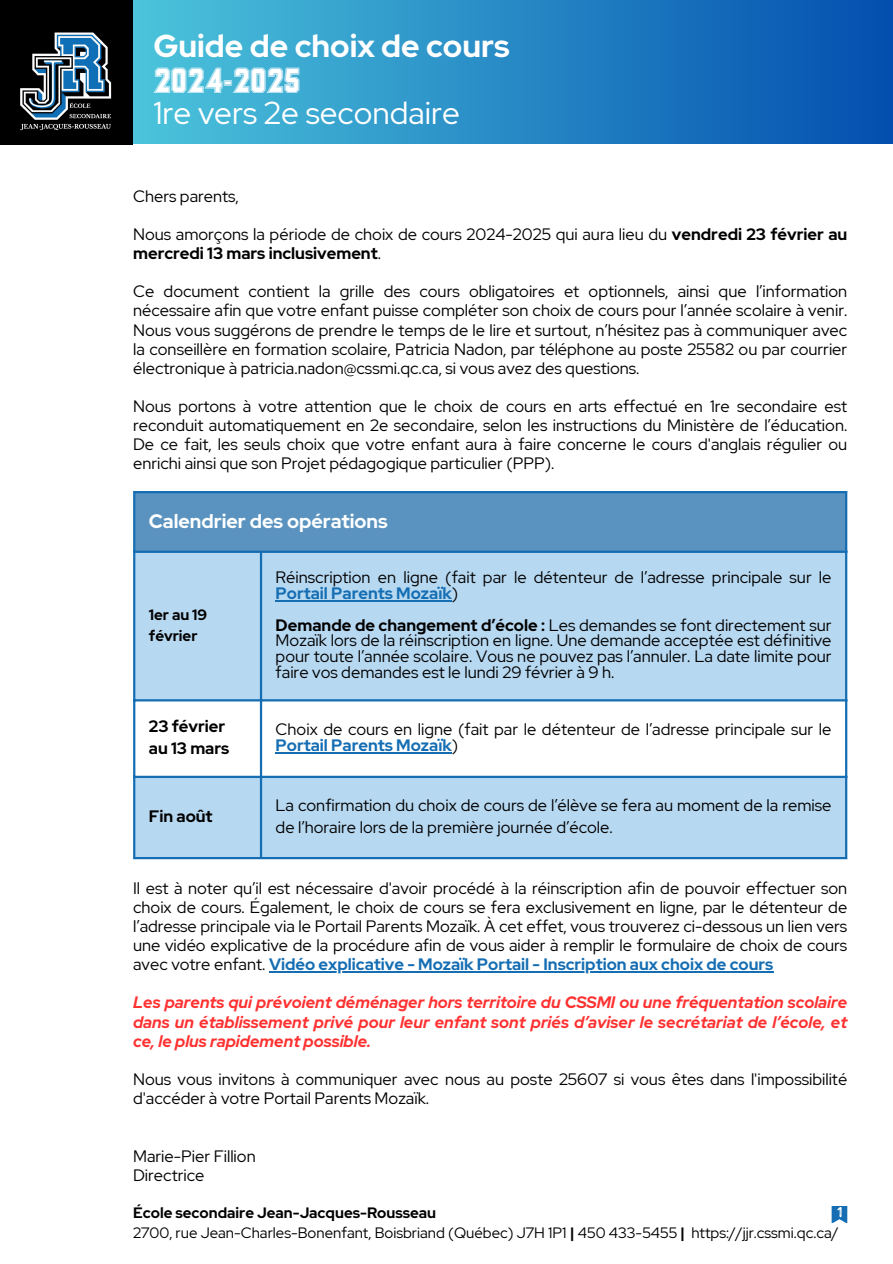
<style>
.page{position:relative;width:893px;height:1264px;background:#fff}
.page>*{position:absolute;margin:0;border:0;box-sizing:border-box;transform-origin:0 0}
.t1{font:36.15px "Wildcat College";color:#fff}
.t2{font:700 31.65px "Red Hat Display";color:#fff}
.t3{font:31.65px "Red Hat Display";color:#fff}
.t4{font:700 19.5px "Red Hat Display";color:#fff}
.t5{font:16.5px/19.2px "Red Hat Display";color:#000}
.t6{font:italic 700 16.5px/19.2px "Red Hat Display";color:#ff3131;text-align:justify}
.t7{font:700 16.5px/22.5px "Red Hat Display";color:#000}
.t8{font:15px "Red Hat Display";color:#000}
.t9{font:700 15px/20.2px "Red Hat Display";color:#000}
.s1{font-weight:700}
.s2{font-weight:700;color:#156eb3}
</style>
<div class="page">
<svg style="left:133px;top:0;width:759px;height:144px;background:#2789c5"></svg>
<div style="left:134px;top:492px;width:712px;height:60px;background:#5a93bf"></div>
<svg style="left:135px;top:553px;width:710px;height:304px;fill:#b7d8f1"></svg>
<hr style="left:275px;top:600px;width:176px;height:1px;background:#156eb3">
<hr style="left:275px;top:752px;width:176px;height:1px;background:#156eb3">
<hr style="left:133px;top:493px;width:2px;height:364px;background:#156eb3">
<hr style="left:260px;top:553px;width:2px;height:304px;background:#156eb3">
<hr style="left:845px;top:493px;width:2px;height:364px;background:#156eb3">
<hr style="left:133px;top:491px;width:714px;height:2px;background:#156eb3">
<hr style="left:133px;top:550px;width:714px;height:3px;background:#156eb3">
<hr style="left:133px;top:699px;width:714px;height:2px;background:#156eb3">
<hr style="left:133px;top:775px;width:714px;height:3px;background:#156eb3">
<hr style="left:133px;top:857px;width:714px;height:2px;background:#156eb3">
<svg style="left:831px;top:1206px;width:16px;height:16px"></svg>
<hr style="left:269px;top:971px;width:504px;height:1px;background:#156eb3">
<div style="left:0;top:0;width:133px;height:144px;background:#000"></div>
<img style="left:20px;top:32px;width:92px;height:99px">
<p class="t2" style="left:153px;top:24px;width:357px">Guide de choix de cours</p>
<p class="t1" style="left:153px;top:53px;width:148px">2024-2025</p>
<p class="t3" style="left:153px;top:92px;width:308px">1re vers 2e secondaire</p>
<p class="t5" style="left:133px;top:186px;width:107px">Chers parents,</p>
<p class="t5" style="left:133px;top:224px;width:715px">Nous amorçons la période de choix de cours 2024-2025 qui aura lieu du <span class="s1">vendredi 23 février au mercredi 13 mars inclusivement</span>.</p>
<p class="t5" style="left:133px;top:282px;width:715px;text-align:justify">Ce document contient la grille des cours obligatoires et optionnels, ainsi que l’information nécessaire afin que votre enfant puisse compléter son choix de cours pour l’année scolaire à venir.<br>Nous vous suggérons de prendre le temps de le lire et surtout, n’hésitez pas à communiquer avec la conseillère en formation scolaire, Patricia Nadon, par téléphone au poste 25582 ou par courrier électronique à patricia.nadon@cssmi.qc.ca, si vous avez des questions.</p>
<p class="t5" style="left:133px;top:396px;width:715px;text-align:justify">Nous portons à votre attention que le choix de cours en arts effectué en 1re secondaire est reconduit automatiquement en 2e secondaire, selon les instructions du Ministère de l’éducation.<br>De ce fait, les seuls choix que votre enfant aura à faire concerne le cours d'anglais régulier ou enrichi ainsi que son Projet pédagogique particulier (PPP).</p>
<p class="t4" style="left:149px;top:508px;width:240px">Calendrier des opérations</p>
<h1 class="t9" style="left:149px;top:605px;width:60px">1er au 19 février</h1>
<p class="t5" style="left:275px;top:569px;width:557px;line-height:15.8px">Réinscription en ligne (fait par le détenteur de l’adresse principale sur le<br><span class="s2">Portail Parents Mozaïk</span>)</p>
<p class="t5" style="left:275px;top:617px;width:557px;line-height:15.8px;text-align:justify"><span class="s1">Demande de changement d’école :</span> Les demandes se font directement sur Mozaïk lors de la réinscription en ligne. Une demande acceptée est définitive pour toute l’année scolaire. Vous ne pouvez pas l’annuler. La date limite pour faire vos demandes est le lundi 29 février à 9 h.</p>
<p class="t7" style="left:149px;top:714px;width:82px">23 février au 13 mars</p>
<p class="t5" style="left:275px;top:721px;width:557px;line-height:15.8px">Choix de cours en ligne (fait par le détenteur de l’adresse principale sur le<br><span class="s2">Portail Parents Mozaïk</span>)</p>
<p class="t7" style="left:149px;top:804px;width:65px">Fin août</p>
<p class="t5" style="left:275px;top:793px;width:557px;line-height:22.5px">La confirmation du choix de cours de l’élève se fera au moment de la remise de l’horaire lors de la première journée d’école.</p>
<p class="t5" style="left:133px;top:878px;width:715px;text-align:justify">Il est à noter qu’il est nécessaire d'avoir procédé à la réinscription afin de pouvoir effectuer son choix de cours. Également, le choix de cours se fera exclusivement en ligne, par le détenteur de l’adresse principale via le Portail Parents Mozaïk. À cet effet, vous trouverez ci-dessous un lien vers une vidéo explicative de la procédure afin de vous aider à remplir le formulaire de choix de cours avec votre enfant. <span class="s2">Vidéo explicative - Mozaïk Portail - Inscription aux choix de cours</span></p>
<p class="t6" style="left:133px;top:992px;width:715px">Les parents qui prévoient déménager hors territoire du CSSMI ou une fréquentation scolaire dans un établissement privé pour leur enfant sont priés d’aviser le secrétariat de l’école, et ce, le plus rapidement possible.</p>
<p class="t5" style="left:133px;top:1069px;width:715px">Nous vous invitons à communiquer avec nous au poste 25607 si vous êtes dans l'impossibilité d'accéder à votre Portail Parents Mozaïk.</p>
<p class="t5" style="left:133px;top:1145px;width:124px">Marie-Pier Fillion<br>Directrice</p>
<p class="t9" style="left:133px;top:1202px;width:304px">École secondaire Jean-Jacques-Rousseau</p>
<p class="t8" style="left:133px;top:1222px;width:707px">2700, rue Jean-Charles-Bonenfant, Boisbriand (Québec) J7H 1P1 <span class="s1">|</span> 450 433-5455 <span class="s1">|</span> https://jjr.cssmi.qc.ca/</p>
</div>
